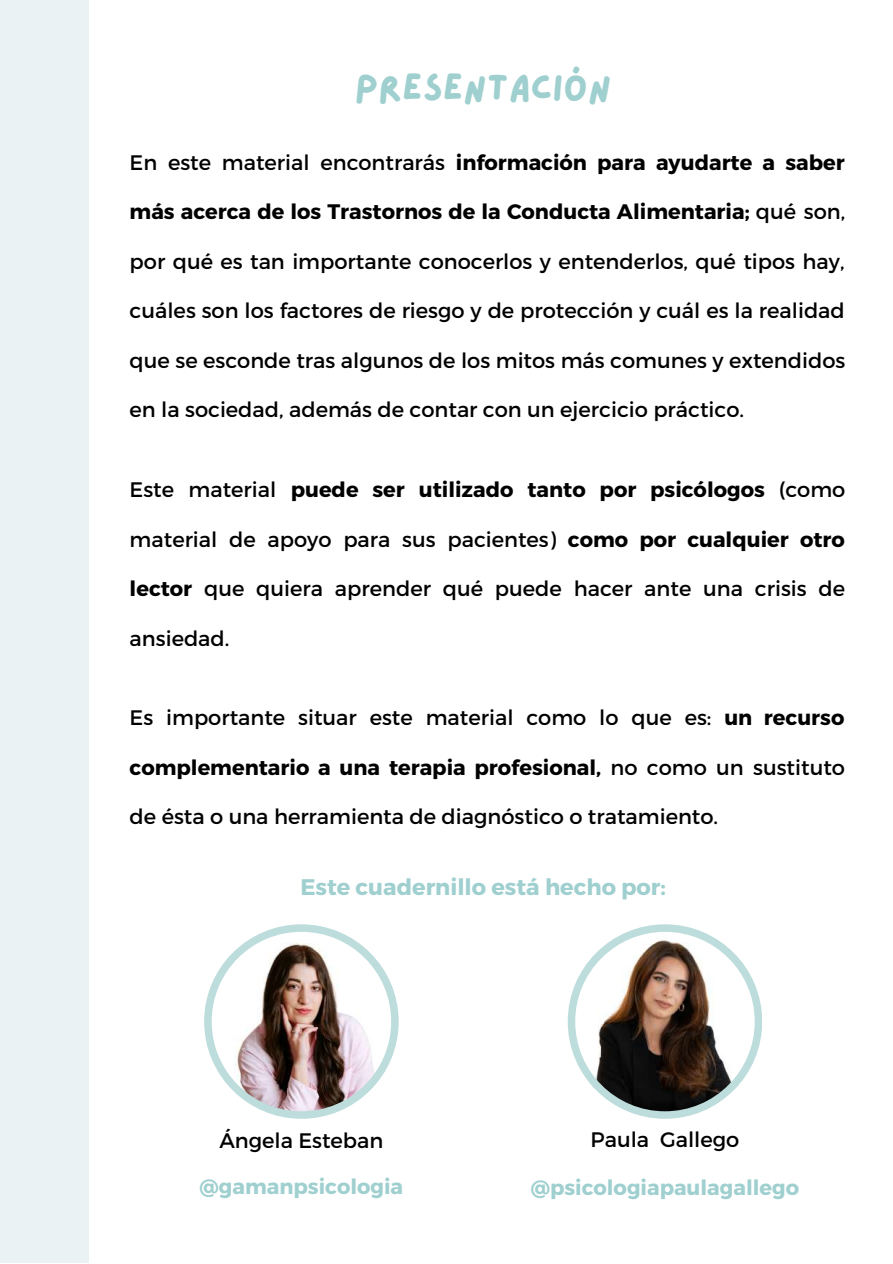
<style>
.page{position:relative;width:893px;height:1264px;background:#fff}
.page>*{position:absolute;margin:0;border:0;box-sizing:border-box;transform-origin:0 0}
.t1{font:37.5px "Lazydog";color:#9fcfcf}
.t2{font:700 22.5px "Montserrat";color:#9fcfcf}
.t3{font:21px "Montserrat";color:#000}
.t4{font:700 21px "Montserrat";color:#000}
.t5{font:700 21px "Montserrat";color:#9fcfcf}
.s1{font-weight:400}
.s2{font-weight:700}
</style>
<div class="page">
<div style="left:0;top:0;width:89px;height:1262px;background:#eaf2f3"></div>
<div style="left:204px;top:924px;width:194px;height:194px;background:#bddcdc;border-radius:50%"></div>
<img style="left:212px;top:931px;width:179px;height:180px;border-radius:50%">
<div style="left:567px;top:924px;width:195px;height:194px;background:#bddcdc;border-radius:50%"></div>
<img style="left:575px;top:931px;width:179px;height:180px;border-radius:50%">
<h1 class="t1" style="left:355px;top:69px;width:258px">PRESENTACIÓN</h1>
<p class="t4" style="left:130px;top:149px;width:716px"><span class="s1">En este material encontrarás</span> información para ayudarte a saber</p>
<p class="t4" style="left:130px;top:198px;width:717px">más acerca de los Trastornos de la Conducta Alimentaria; <span class="s1">qué son,</span></p>
<p class="t3" style="left:130px;top:248px;width:716px">por qué es tan importante conocerlos y entenderlos, qué tipos hay,</p>
<p class="t3" style="left:130px;top:297px;width:716px">cuáles son los factores de riesgo y de protección y cuál es la realidad</p>
<p class="t3" style="left:130px;top:347px;width:717px">que se esconde tras algunos de los mitos más comunes y extendidos</p>
<p class="t3" style="left:130px;top:396px;width:616px">en la sociedad, además de contar con un ejercicio práctico.</p>
<p class="t4" style="left:130px;top:476px;width:717px"><span class="s1">Este material</span> puede ser utilizado tanto por psicólogos <span class="s1">(como</span></p>
<p class="t3" style="left:130px;top:525px;width:716px">material de apoyo para sus pacientes) <span class="s2">como por cualquier otro</span></p>
<p class="t3" style="left:130px;top:575px;width:717px"><span class="s2">lector</span> que quiera aprender qué puede hacer ante una crisis de</p>
<p class="t3" style="left:130px;top:624px;width:101px">ansiedad.</p>
<p class="t3" style="left:130px;top:704px;width:716px">Es importante situar este material como lo que es: <span class="s2">un recurso</span></p>
<p class="t4" style="left:130px;top:753px;width:716px">complementario a una terapia profesional, <span class="s1">no como un sustituto</span></p>
<p class="t3" style="left:130px;top:803px;width:590px">de ésta o una herramienta de diagnóstico o tratamiento.</p>
<p class="t2" style="left:300px;top:872px;width:367px">Este cuadernillo está hecho por:</p>
<p class="t3" style="left:219px;top:1126px;width:165px">Ángela Esteban</p>
<p class="t5" style="left:200px;top:1172px;width:205px">@gamanpsicologia</p>
<p class="t3" style="left:590px;top:1126px;width:150px">Paula Gallego</p>
<p class="t5" style="left:531px;top:1173px;width:270px">@psicologiapaulagallego</p>
</div>
